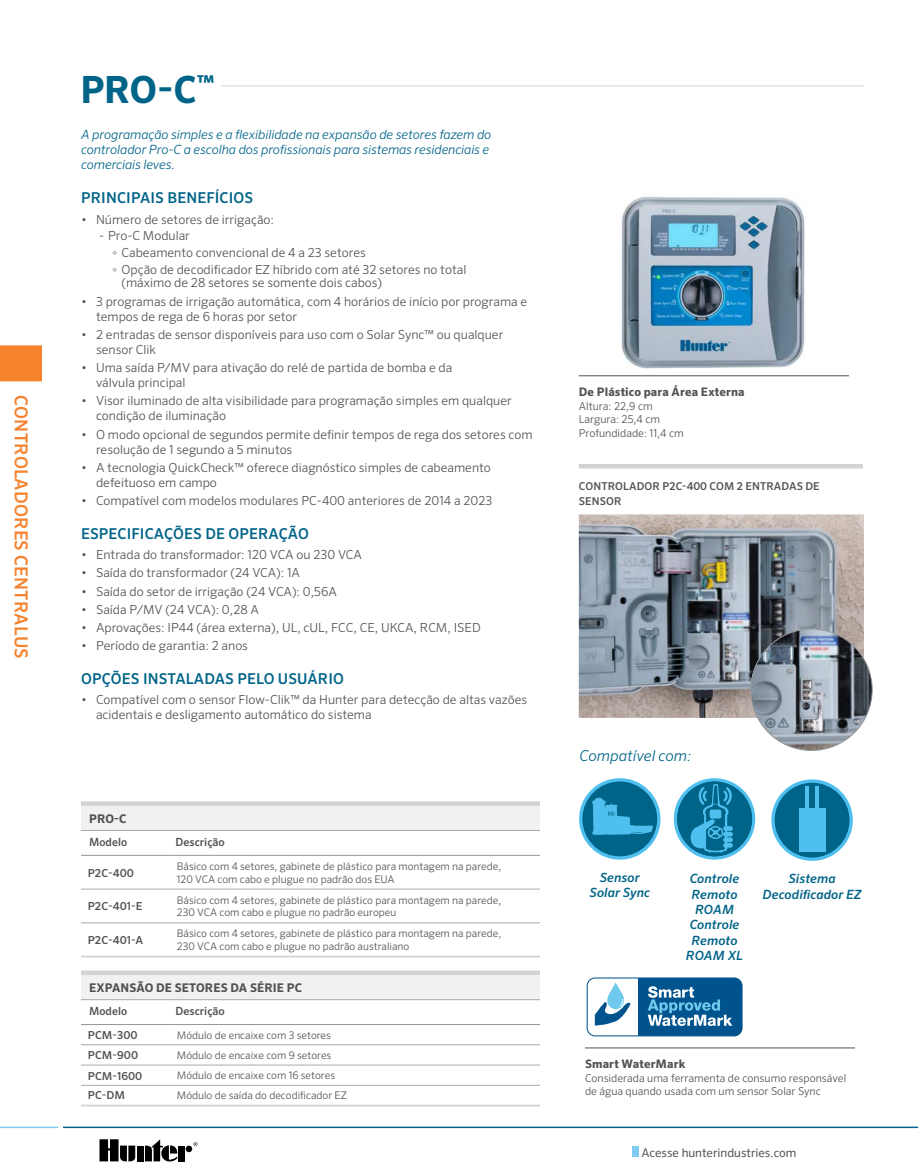
<style>
.page{position:relative;width:918px;height:1175px;background:#fff}
.page>*{position:absolute;margin:0;border:0;box-sizing:border-box;transform-origin:0 0}
.t1{font:700 37.5px "Sero Pro";color:#006488}
.t2{font:500 18px "Sero Pro";letter-spacing:.01em;color:#f5822d}
.t3{font:500 15px "Sero Pro";letter-spacing:.01em;color:#006488}
.t4{font:italic 300 15px "Sero Pro";color:#006488}
.t5{font:italic 300 12.75px/15px "Sero Pro";letter-spacing:-.005em;color:#006488}
.t6{font:italic 500 12.75px/15.3px "Sero Pro";letter-spacing:.005em;color:#006488;text-align:center}
.t7{font:300 12.45px/15px "Sero Pro";color:#515254}
.t8{font:700 12px "Sero Pro";letter-spacing:.01em;color:#515254}
.t9{font:12px "Sero Pro";color:#515254}
.t10{font:700 11.7px "Sero Pro";letter-spacing:.015em;color:#515254}
.t11{font:500 11.25px "Sero Pro";color:#515254}
.t12{font:500 10.95px "Sero Pro";letter-spacing:.005em;color:#515254}
.t13{font:300 10.8px/13.5px "Sero Pro";color:#515254}
.t14{font:500 10.8px/15px "Sero Pro";letter-spacing:.01em;color:#515254}
.t15{font:300 10.5px/12.6px "Sero Pro";color:#515254}
.s1{font-family:"Arial";font-weight:400}
</style>
<div class="page">
<div style="left:632px;top:1146px;width:7px;height:10px;background:#81cdf2"></div>
<hr style="left:63px;top:1126px;width:855px;height:2px;background:#006488">
<hr style="left:0;top:1126px;width:58px;height:2px;background:#81cdf2">
<svg style="left:194px;top:1142px;width:3px;height:4px"></svg>
<div style="left:137px;top:1145px;width:7px;height:16px;background:#000"></div>
<div style="left:186px;top:1145px;width:6px;height:7px;background:#000;border-radius:50%"></div>
<div style="left:178px;top:1145px;width:7px;height:16px;background:#000"></div>
<svg style="left:145px;top:1139px;width:32px;height:22px"></svg>
<svg style="left:100px;top:1139px;width:35px;height:22px"></svg>
<div style="left:0;top:345px;width:42px;height:36px;background:#f5822d"></div>
<hr style="left:81px;top:85px;width:783px;height:1px;background:#d1d3d4">
<img style="left:622px;top:196px;width:183px;height:181px">
<hr style="left:579px;top:375px;width:270px;height:1px;background:#515254">
<svg style="left:771px;top:779px;width:82px;height:82px"></svg>
<div style="left:775px;top:782px;width:74px;height:75px;background:#006488;border-radius:50%"></div>
<div style="left:799px;top:808px;width:27px;height:44px;background:#4ebfee"></div>
<hr style="left:805px;top:786px;width:4px;height:23px;background:#4ebfee">
<hr style="left:816px;top:786px;width:3px;height:23px;background:#4ebfee">
<svg style="left:579px;top:778px;width:82px;height:81px"></svg>
<div style="left:582px;top:781px;width:75px;height:75px;background:#006488;border-radius:50%"></div>
<svg style="left:592px;top:797px;width:61px;height:38px"></svg>
<div style="left:674px;top:778px;width:81px;height:81px;background:#4ebfee;border-radius:50%"></div>
<svg style="left:677px;top:781px;width:75px;height:75px"></svg>
<hr style="left:585px;top:1047px;width:270px;height:1px;background:#515254">
<div style="left:587px;top:977px;width:156px;height:59px;border:1px solid #00538c;border-radius:8px"></div>
<svg style="left:595px;top:982px;width:36px;height:43px"></svg>
<svg style="left:638px;top:978px;width:104px;height:57px;background:#2770a0"></svg>
<div style="left:81px;top:972px;width:459px;height:27px;background:#f1f1f2"></div>
<svg style="left:81px;top:1045px;width:459px;height:40px"></svg>
<div style="left:81px;top:970px;width:88px;height:5px;background:#d1d3d4"></div>
<div style="left:169px;top:970px;width:371px;height:5px;background:#d1d3d4"></div>
<hr style="left:81px;top:999px;width:88px;height:1px;background:#a7a9ac">
<hr style="left:169px;top:999px;width:371px;height:1px;background:#a7a9ac">
<hr style="left:81px;top:1044px;width:88px;height:1px;background:#a7a9ac">
<hr style="left:169px;top:1044px;width:371px;height:1px;background:#a7a9ac">
<hr style="left:81px;top:1064px;width:88px;height:1px;background:#a7a9ac">
<hr style="left:169px;top:1064px;width:371px;height:1px;background:#a7a9ac">
<hr style="left:81px;top:1085px;width:88px;height:1px;background:#a7a9ac">
<hr style="left:169px;top:1085px;width:371px;height:1px;background:#a7a9ac">
<hr style="left:81px;top:1024px;width:88px;height:1px;background:#939598">
<hr style="left:169px;top:1024px;width:371px;height:1px;background:#939598">
<hr style="left:81px;top:1104px;width:88px;height:2px;background:#d1d3d4">
<hr style="left:169px;top:1104px;width:371px;height:2px;background:#d1d3d4">
<div style="left:80px;top:69px;width:140px;height:34px;background:#fff"></div>
<div style="left:81px;top:803px;width:459px;height:27px;background:#f1f1f2"></div>
<svg style="left:81px;top:889px;width:459px;height:35px"></svg>
<svg style="left:81px;top:801px;width:88px;height:4px"></svg>
<svg style="left:169px;top:801px;width:371px;height:4px"></svg>
<hr style="left:81px;top:830px;width:88px;height:1px;background:#a7a9ac">
<hr style="left:169px;top:830px;width:371px;height:1px;background:#a7a9ac">
<hr style="left:81px;top:888px;width:88px;height:1px;background:#a7a9ac">
<hr style="left:169px;top:888px;width:371px;height:1px;background:#a7a9ac">
<hr style="left:81px;top:922px;width:88px;height:1px;background:#a7a9ac">
<hr style="left:169px;top:922px;width:371px;height:1px;background:#a7a9ac">
<hr style="left:81px;top:855px;width:88px;height:1px;background:#939598">
<hr style="left:169px;top:855px;width:371px;height:1px;background:#939598">
<hr style="left:81px;top:955px;width:88px;height:2px;background:#d1d3d4">
<hr style="left:169px;top:955px;width:371px;height:2px;background:#d1d3d4">
<hr style="left:579px;top:464px;width:284px;height:4px;background:#d1d3d4">
<img style="left:579px;top:514px;width:285px;height:204px">
<img style="left:751px;top:629px;width:121px;height:121px;border-radius:61px">
<h2 class="t2" style="left:32px;top:395px;width:265px;rotate:90deg">CONTROLADORES CENTRALUS</h2>
<h1 class="t1" style="left:80px;top:67px;width:136px">PRO-C<sup>™</sup></h1>
<p class="t5" style="left:81px;top:126px;width:412px">A programação simples e a flexibilidade na expansão de setores fazem do controlador Pro-C a escolha dos profissionais para sistemas residenciais e comerciais leves.</p>
<p class="t3" style="left:81px;top:189px;width:174px">PRINCIPAIS BENEFÍCIOS</p>
<p class="t7" style="left:81px;top:211px;width:195px">• Número de setores de irrigação:</p>
<p class="t7" style="left:113px;top:227px;width:355px;line-height:16.8px;text-indent:-14px">- Pro-C Modular<br><span class="s1">◦</span> Cabeamento convencional de 4 a 23 setores<br><span class="s1">◦</span> Opção de decodificador EZ híbrido com até 32 setores no total</p>
<p class="t7" style="left:122px;top:275px;width:262px">(máximo de 28 setores se somente dois cabos)</p>
<p class="t7" style="left:96px;top:293px;width:433px;text-indent:-15px">• 3 programas de irrigação automática, com 4 horários de início por programa e tempos de rega de 6 horas por setor</p>
<p class="t7" style="left:96px;top:327px;width:409px;text-indent:-15px">• 2 entradas de sensor disponíveis para uso com o Solar Sync™ ou qualquer sensor Clik</p>
<p class="t7" style="left:96px;top:360px;width:358px;text-indent:-15px">• Uma saída P/MV para ativação do relé de partida de bomba e da válvula principal</p>
<p class="t7" style="left:96px;top:393px;width:417px;text-indent:-15px">• Visor iluminado de alta visibilidade para programação simples em qualquer condição de iluminação</p>
<p class="t7" style="left:96px;top:426px;width:438px;text-indent:-15px">• O modo opcional de segundos permite definir tempos de rega dos setores com resolução de 1 segundo a 5 minutos</p>
<p class="t7" style="left:96px;top:460px;width:396px;text-indent:-15px">• A tecnologia QuickCheck™ oferece diagnóstico simples de cabeamento defeituoso em campo</p>
<p class="t7" style="left:81px;top:493px;width:413px">• Compatível com modelos modulares PC-400 anteriores de 2014 a 2023</p>
<p class="t3" style="left:81px;top:524px;width:229px">ESPECIFICAÇÕES DE OPERAÇÃO</p>
<p class="t7" style="left:81px;top:547px;width:282px">• Entrada do transformador: 120 VCA ou 230 VCA</p>
<p class="t7" style="left:81px;top:565px;width:221px">• Saída do transformador (24 VCA): 1A</p>
<p class="t7" style="left:81px;top:583px;width:257px">• Saída do setor de irrigação (24 VCA): 0,56A</p>
<p class="t7" style="left:81px;top:601px;width:179px">• Saída P/MV (24 VCA): 0,28 A</p>
<p class="t7" style="left:81px;top:620px;width:401px">• Aprovações: IP44 (área externa), UL, cUL, FCC, CE, UKCA, RCM, ISED</p>
<p class="t7" style="left:81px;top:638px;width:168px">• Período de garantia: 2 anos</p>
<p class="t3" style="left:81px;top:669px;width:264px">OPÇÕES INSTALADAS PELO USUÁRIO</p>
<p class="t7" style="left:96px;top:692px;width:433px;text-indent:-15px">• Compatível com o sensor Flow-Clik™ da Hunter para detecção de altas vazões acidentais e desligamento automático do sistema</p>
<p class="t8" style="left:89px;top:811px;width:39px">PRO-C</p>
<p class="t11" style="left:89px;top:835px;width:40px">Modelo</p>
<p class="t11" style="left:176px;top:835px;width:51px">Descrição</p>
<p class="t12" style="left:88px;top:866px;width:48px">P2C-400</p>
<p class="t15" style="left:177px;top:860px;width:326px">Básico com 4 setores, gabinete de plástico para montagem na parede,<br>120 VCA com cabo e plugue no padrão dos EUA</p>
<p class="t12" style="left:88px;top:899px;width:56px">P2C-401-E</p>
<p class="t15" style="left:177px;top:893px;width:326px">Básico com 4 setores, gabinete de plástico para montagem na parede,<br>230 VCA com cabo e plugue no padrão europeu</p>
<p class="t12" style="left:88px;top:933px;width:57px">P2C-401-A</p>
<p class="t15" style="left:177px;top:927px;width:326px">Básico com 4 setores, gabinete de plástico para montagem na parede,<br>230 VCA com cabo e plugue no padrão australiano</p>
<p class="t8" style="left:89px;top:980px;width:214px">EXPANSÃO DE SETORES DA SÉRIE PC</p>
<p class="t11" style="left:89px;top:1004px;width:40px">Modelo</p>
<p class="t11" style="left:176px;top:1004px;width:51px">Descrição</p>
<p class="t12" style="left:88px;top:1028px;width:51px">PCM-300</p>
<p class="t15" style="left:177px;top:1028px;width:156px">Módulo de encaixe com 3 setores</p>
<p class="t12" style="left:88px;top:1048px;width:52px">PCM-900</p>
<p class="t15" style="left:177px;top:1048px;width:156px">Módulo de encaixe com 9 setores</p>
<p class="t12" style="left:88px;top:1069px;width:56px">PCM-1600</p>
<p class="t15" style="left:177px;top:1069px;width:160px">Módulo de encaixe com 16 setores</p>
<p class="t12" style="left:88px;top:1088px;width:39px">PC-DM</p>
<p class="t15" style="left:177px;top:1089px;width:172px">Módulo de saída do decodificador EZ</p>
<p class="t10" style="left:579px;top:385px;width:167px">De Plástico para Área Externa</p>
<p class="t13" style="left:579px;top:399px;width:106px">Altura: 22,9 cm<br>Largura: 25,4 cm<br>Profundidade: 11,4 cm</p>
<p class="t14" style="left:579px;top:479px;width:242px">CONTROLADOR P2C-400 COM 2 ENTRADAS DE<br>SENSOR</p>
<p class="t4" style="left:580px;top:746px;width:113px">Compatível com:</p>
<p class="t6" style="left:590px;top:870px;width:62px">Sensor<br>Solar Sync</p>
<p class="t6" style="left:686px;top:871px;width:59px">Controle<br>Remoto<br>ROAM<br>Controle<br>Remoto<br>ROAM XL</p>
<p class="t6" style="left:763px;top:871px;width:101px">Sistema<br>Decodificador EZ</p>
<p class="t10" style="left:585px;top:1057px;width:102px">Smart WaterMark</p>
<p class="t13" style="left:585px;top:1071px;width:263px">Considerada uma ferramenta de consumo responsável de água quando usada com um sensor Solar Sync</p>
<p class="t9" style="left:642px;top:1145px;width:156px">Acesse hunterindustries.com</p>
</div>
